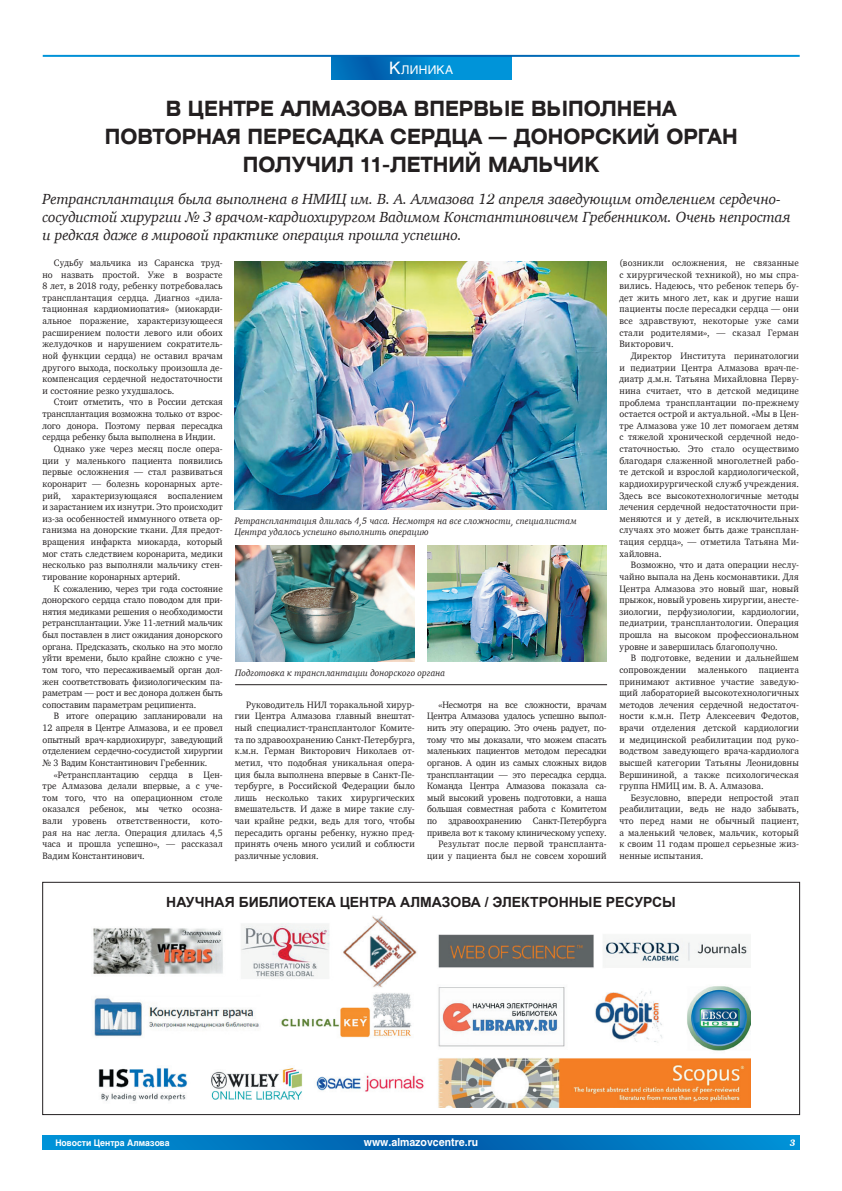
<style>
.page{position:relative;width:842px;height:1191px;background:#fff}
.page>*{position:absolute;margin:0;border:0;box-sizing:border-box;transform-origin:0 0}
.t1{font:700 21px/28px "Helios Ext";color:#231f20;text-align:center;scale:.85 1}
.t2{font:italic 15px/18px "Charter";letter-spacing:-.01em;color:#231f20}
.t3{font:700 14px "Arial";color:#231f20}
.t4{font:11.9px "Helios";letter-spacing:.025em;color:#fff}
.t5{font:700 11px "Helios";color:#fff;scale:.95 1}
.t6{font:9.5px/11.6px "Charter";letter-spacing:-.005em;color:#231f20;text-align:justify;scale:.95 1}
.t7{font:9.5px "Charter";letter-spacing:.015em;color:#231f20;scale:.95 1}
.t8{font:italic 9.5px/11px "Charter";letter-spacing:.005em;color:#231f20;scale:.95 1}
.t9{font:italic 900 9.5px "Charter";color:#fff;scale:.95 1}
.t10{font:700 9px "Helios";color:#fff;scale:.95 1}
.s1{font-size:17px}
.s2{font-family:"Times New Roman"}
</style>
<div class="page">
<svg style="left:43px;top:1135px;width:756px;height:14px;background:#0076c0"></svg>
<svg style="left:331px;top:57px;width:180px;height:23px;background:#007fc8"></svg>
<img style="left:235px;top:262px;width:372px;height:248px">
<img style="left:427px;top:545px;width:180px;height:116px">
<img style="left:235px;top:545px;width:180px;height:116px">
<div style="left:43px;top:882px;width:757px;height:232px;border:1px solid #231f20"></div>
<img style="left:93px;top:916px;width:658px;height:191px">
<hr style="left:235px;top:684px;width:372px;height:1px;background:#231f20">
<p class="t4" style="left:389px;top:62px;width:66px"><span class="s1">К</span>линика</p>
<h1 class="t1" style="left:105px;top:94px;width:746px">В ЦЕНТРЕ АЛМАЗОВА ВПЕРВЫЕ ВЫПОЛНЕНА<br>ПОВТОРНАЯ ПЕРЕСАДКА СЕРДЦА — ДОНОРСКИЙ ОРГАН<br>ПОЛУЧИЛ 11-ЛЕТНИЙ МАЛЬЧИК</h1>
<p class="t2" style="left:43px;top:189px;width:750px">Ретрансплантация была выполнена в НМИЦ им. В. А. Алмазова 12 апреля заведующим отделением сердечно&shy;сосудистой хирургии <span class="s2">№</span> 3 врачом-кардиохирургом Вадимом Константиновичем Гребенником. Очень непростая и редкая даже в мировой практике операция прошла успешно.</p>
<p class="t6" style="left:43px;top:257px;width:191px;text-indent:11px">Судьбу мальчика из Саранска труд&shy;но назвать простой. Уже в возрасте 8 лет, в 2018 году, ребенку потребовалась трансплантация сердца. Диагноз «дила&shy;тационная кардиомиопатия» (миокарди&shy;альное поражение, характеризующееся расширением полости левого или обоих желудочков и нарушением сократитель&shy;ной функции сердца) не оставил врачам другого выхода, поскольку произошла де&shy;компенсация сердечной недостаточности и состояние резко ухудшалось.</p>
<p class="t6" style="left:54px;top:396px;width:179px">Стоит отметить, что в России детская</p>
<p class="t6" style="left:43px;top:408px;width:191px">трансплантация возможна только от взрос-</p>
<p class="t6" style="left:43px;top:419px;width:191px">лого донора. Поэтому первая пересадка</p>
<p class="t6" style="left:43px;top:431px;width:184px">сердца ребенку была выполнена в Индии.</p>
<p class="t6" style="left:54px;top:443px;width:179px">Однако уже через месяц после опера-</p>
<p class="t6" style="left:43px;top:454px;width:191px">ции у маленького пациента появились</p>
<p class="t6" style="left:43px;top:466px;width:191px">первые осложнения — стал развиваться</p>
<p class="t6" style="left:43px;top:478px;width:191px">коронарит — болезнь коронарных арте-</p>
<p class="t6" style="left:43px;top:489px;width:191px">рий, характеризующаяся воспалением</p>
<p class="t7" style="left:43px;top:499px;width:191px">и зарастанием их изнутри. Это происходит</p>
<p class="t6" style="left:43px;top:512px;width:191px">из-за особенностей иммунного ответа ор-</p>
<p class="t7" style="left:43px;top:522px;width:191px">ганизма на донорские ткани. Для предот-</p>
<p class="t6" style="left:43px;top:536px;width:191px">вращения инфаркта миокарда, который</p>
<p class="t6" style="left:43px;top:547px;width:191px">мог стать следствием коронарита, медики</p>
<p class="t7" style="left:43px;top:557px;width:191px">несколько раз выполняли мальчику стен-</p>
<p class="t6" style="left:43px;top:571px;width:146px">тирование коронарных артерий.</p>
<p class="t6" style="left:54px;top:582px;width:179px">К сожалению, через три года состояние</p>
<p class="t6" style="left:43px;top:594px;width:191px">донорского сердца стало поводом для при-</p>
<p class="t6" style="left:43px;top:605px;width:191px">нятия медиками решения о необходимости</p>
<p class="t6" style="left:43px;top:617px;width:191px">ретрансплантации. Уже 11-летний мальчик</p>
<p class="t6" style="left:43px;top:629px;width:191px">был поставлен в лист ожидания донорского</p>
<p class="t6" style="left:43px;top:640px;width:191px">органа. Предсказать, сколько на это могло</p>
<p class="t6" style="left:43px;top:652px;width:191px">уйти времени, было крайне сложно с уче-</p>
<p class="t6" style="left:43px;top:663px;width:191px">том того, что пересаживаемый орган дол-</p>
<p class="t6" style="left:43px;top:675px;width:191px">жен соответствовать физиологическим па-</p>
<p class="t6" style="left:43px;top:687px;width:191px">раметрам — рост и вес донора должен быть</p>
<p class="t6" style="left:43px;top:698px;width:163px">сопоставим параметрам реципиента.</p>
<p class="t6" style="left:54px;top:710px;width:179px">В итоге операцию запланировали на</p>
<p class="t6" style="left:43px;top:722px;width:191px">12 апреля в Центре Алмазова, и ее провел</p>
<p class="t6" style="left:43px;top:733px;width:191px">опытный врач-кардиохирург, заведующий</p>
<p class="t6" style="left:43px;top:745px;width:191px">отделением сердечно-сосудистой хирургии</p>
<p class="t6" style="left:43px;top:756px;width:175px"><span class="s2">№</span> 3 Вадим Константинович Гребенник.</p>
<p class="t7" style="left:54px;top:766px;width:179px">«Ретрансплантацию сердца в Цен-</p>
<p class="t6" style="left:43px;top:780px;width:191px">тре Алмазова делали впервые, а с уче-</p>
<p class="t6" style="left:43px;top:791px;width:191px">том того, что на операционном столе</p>
<p class="t6" style="left:43px;top:803px;width:191px">оказался ребенок, мы четко осозна-</p>
<p class="t7" style="left:43px;top:812px;width:191px">вали уровень ответственности, кото-</p>
<p class="t6" style="left:43px;top:826px;width:191px">рая на нас легла. Операция длилась 4,5</p>
<p class="t6" style="left:43px;top:838px;width:191px">часа и прошла успешно», — рассказал</p>
<p class="t7" style="left:43px;top:847px;width:109px">Вадим Константинович.</p>
<p class="t6" style="left:619px;top:257px;width:190px">(возникли осложнения, не связанные с хирургической техникой), но мы спра&shy;вились. Надеюсь, что ребенок теперь бу&shy;дет жить много лет, как и другие наши пациенты после пересадки сердца — они все здравствуют, некоторые уже сами стали родителями», — сказал Герман Викторович.</p>
<p class="t6" style="left:619px;top:350px;width:190px;text-indent:11px">Директор Института перинатологии и педиатрии Центра Алмазова врач-пе&shy;диатр д.м.н. Татьяна Михайловна Перву&shy;нина считает, что в детской медицине проблема трансплантации по-прежнему остается острой и актуальной. «Мы в Цен&shy;тре Алмазова уже 10 лет помогаем детям с тяжелой хронической сердечной недо&shy;статочностью. Это стало осуществимо благодаря слаженной многолетней рабо&shy;те детской и взрослой кардиологической, кардиохирургической служб учреждения.<br>Здесь все высокотехнологичные методы лечения сердечной недостаточности при&shy;меняются и у детей, в исключительных случаях это может быть даже трансплан&shy;тация сердца», — отметила Татьяна Ми&shy;хайловна.</p>
<p class="t6" style="left:619px;top:559px;width:190px;text-indent:11px">Возможно, что и дата операции неслу&shy;чайно выпала на День космонавтики. Для Центра Алмазова это новый шаг, новый прыжок, новый уровень хирургии, анесте&shy;зиологии, перфузиологии, кардиологии, педиатрии, трансплантологии. Операция прошла на высоком профессиональном уровне и завершилась благополучно.</p>
<p class="t6" style="left:619px;top:652px;width:190px;text-indent:11px">В подготовке, ведении и дальнейшем сопровождении маленького пациента принимают активное участие заведую&shy;щий лабораторией высокотехнологичных методов лечения сердечной недостаточ&shy;ности к.м.н. Петр Алексеевич Федотов, врачи отделения детской кардиологии и медицинской реабилитации под руко&shy;водством заведующего врача-кардиолога высшей категории Татьяны Леонидовны Вершининой, а также психологическая группа НМИЦ им. В. А. Алмазова.</p>
<p class="t6" style="left:619px;top:791px;width:190px;text-indent:11px">Безусловно, впереди непростой этап реабилитации, ведь не надо забывать, что перед нами не обычный пациент, а маленький человек, мальчик, который к своим 11 годам прошел серьезные жиз&shy;ненные испытания.</p>
<h3 class="t3" style="left:166px;top:893px;width:511px">НАУЧНАЯ БИБЛИОТЕКА ЦЕНТРА АЛМАЗОВА / ЭЛЕКТРОННЫЕ РЕСУРСЫ</h3>
<p class="t8" style="left:235px;top:515px;width:362px">Ретрансплантация длилась 4,5 часа. Несмотря на все сложности, специалистам<br>Центра удалось успешно выполнить операцию</p>
<p class="t8" style="left:235px;top:667px;width:223px">Подготовка к трансплантации донорского органа</p>
<p class="t6" style="left:235px;top:698px;width:191px;text-indent:11px">Руководитель НИЛ торакальной хирур&shy;гии Центра Алмазова главный внештат&shy;ный специалист-трансплантолог Комите&shy;та по здравоохранению Санкт-Петербурга, к.м.н. Герман Викторович Николаев от&shy;метил, что подобная уникальная опера&shy;ция была выполнена впервые в Санкт-Пе&shy;тербурге, в Российской Федерации было лишь несколько таких хирургических вмешательств. И даже в мире такие слу&shy;чаи крайне редки, ведь для того, чтобы пересадить органы ребенку, нужно пред&shy;принять очень много усилий и соблюсти различные условия.</p>
<p class="t6" style="left:427px;top:698px;width:191px;text-align:right">«Несмотря на все сложности, врачам Центра Алмазова удалось успешно выпол&shy;нить эту операцию. Это очень радует, по&shy;тому что мы доказали, что можем спасать маленьких пациентов методом пересадки органов. А один из самых сложных видов трансплантации — это пересадка сердца.<br>Команда Центра Алмазова показала са&shy;мый высокий уровень подготовки, а наша большая совместная работа с Комитетом по здравоохранению Санкт-Петербурга привела вот к такому клиническому успеху.<br>Результат после первой транспланта&shy;ции у пациента был не совсем хороший</p>
<p class="t10" style="left:55px;top:1137px;width:122px">Новости Центра Алмазова</p>
<p class="t5" style="left:364px;top:1135px;width:122px">www.almazovcentre.ru</p>
<p class="t9" style="left:790px;top:1137px;width:8px">3</p>
</div>
